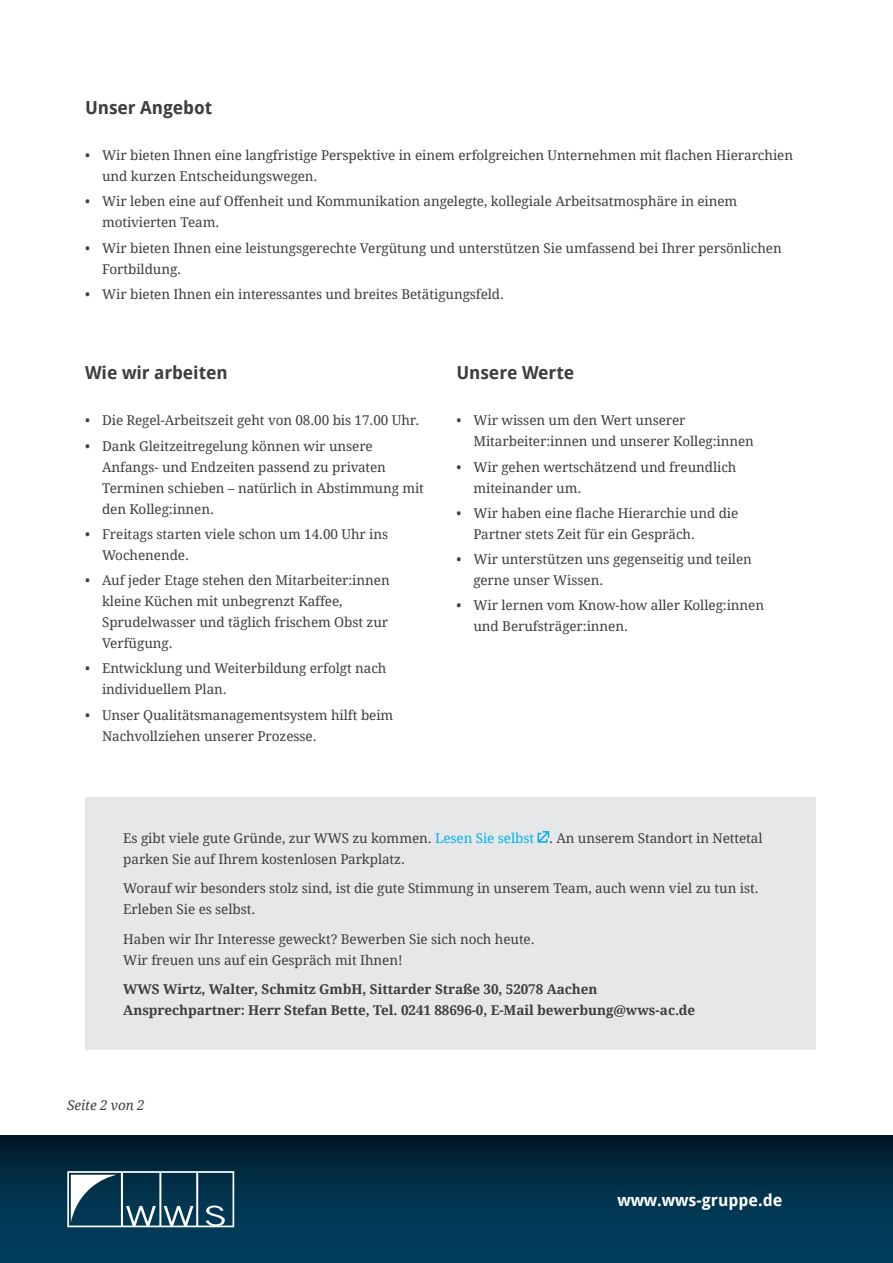
<style>
.page{position:relative;width:893px;height:1263px;background:#fff}
.page>*{position:absolute;margin:0;border:0;box-sizing:border-box;transform-origin:0 0}
.Fließtext{font:700 18px "Droid Sans";letter-spacing:-.005em;color:#3e3e3f}
.t1{font:700 16.5px "Droid Sans";color:#fff}
.Fließtext-2{font:13.5px/21px "Droid Serif";letter-spacing:-.005em;color:#3e3e3f}
.Fließtext-3{font:700 13.5px/21px "Droid Serif";letter-spacing:-.005em;color:#3e3e3f}
.Fließtext-4{font:italic 13.5px "Droid Serif";letter-spacing:-.005em;color:#3e3e3f}
.s1{color:#00b3ef}
</style>
<div class="page">
<div style="left:0;top:1135px;width:893px;height:128px;background:linear-gradient(to bottom,#031c2d,#004464)"></div>
<svg style="left:67px;top:1171px;width:167px;height:56px"></svg>
<div style="left:85px;top:797px;width:730px;height:252px;background:#e6e7e9"></div>
<svg style="left:537px;top:831px;width:13px;height:12px"></svg>
<p class="Fließtext" style="left:85px;top:96px;width:129px">Unser Angebot</p>
<p class="Fließtext-2" style="left:102px;top:145px;width:693px;text-indent:-17px">• Wir bieten Ihnen eine langfristige Perspektive in einem erfolgreichen Unternehmen mit flachen Hierarchien und kurzen Entscheidungswegen.</p>
<p class="Fließtext-2" style="left:102px;top:191px;width:637px;text-indent:-17px">• Wir leben eine auf Offenheit und Kommunikation angelegte, kollegiale Arbeitsatmosphäre in einem motivierten Team.</p>
<p class="Fließtext-2" style="left:102px;top:237px;width:681px;text-indent:-17px">• Wir bieten Ihnen eine leistungsgerechte Vergütung und unterstützen Sie umfassend bei Ihrer persönlichen<br>Fortbildung.</p>
<p class="Fließtext-2" style="left:85px;top:284px;width:420px">• Wir bieten Ihnen ein interessantes und breites Betätigungsfeld.</p>
<p class="Fließtext" style="left:85px;top:361px;width:144px">Wie wir arbeiten</p>
<p class="Fließtext-2" style="left:85px;top:410px;width:336px">• Die Regel-Arbeitszeit geht von 08.00 bis 17.00 Uhr.</p>
<p class="Fließtext-2" style="left:102px;top:435px;width:323px;text-indent:-17px">• Dank Gleitzeitregelung können wir unsere Anfangs- und Endzeiten passend zu privaten Terminen schieben – natürlich in Abstimmung mit den Kolleg:innen.</p>
<p class="Fließtext-2" style="left:102px;top:524px;width:288px;text-indent:-17px">• Freitags starten viele schon um 14.00 Uhr ins<br>Wochenende.</p>
<p class="Fließtext-2" style="left:102px;top:570px;width:289px;text-indent:-17px">• Auf jeder Etage stehen den Mitarbeiter:innen kleine Küchen mit unbegrenzt Kaffee, Sprudelwasser und täglich frischem Obst zur Verfügung.</p>
<p class="Fließtext-2" style="left:102px;top:658px;width:286px;text-indent:-17px">• Entwicklung und Weiterbildung erfolgt nach individuellem Plan.</p>
<p class="Fließtext-2" style="left:102px;top:704px;width:293px;text-indent:-17px">• Unser Qualitätsmanagementsystem hilft beim<br>Nachvollziehen unserer Prozesse.</p>
<p class="Fließtext" style="left:456px;top:361px;width:119px">Unsere Werte</p>
<p class="Fließtext-2" style="left:473px;top:410px;width:282px;text-indent:-17px">• Wir wissen um den Wert unserer<br>Mitarbeiter:innen und unserer Kolleg:innen</p>
<p class="Fließtext-2" style="left:473px;top:456px;width:265px;text-indent:-17px">• Wir gehen wertschätzend und freundlich miteinander um.</p>
<p class="Fließtext-2" style="left:473px;top:503px;width:267px;text-indent:-17px">• Wir haben eine flache Hierarchie und die<br>Partner stets Zeit für ein Gespräch.</p>
<p class="Fließtext-2" style="left:473px;top:549px;width:280px;text-indent:-17px">• Wir unterstützen uns gegenseitig und teilen gerne unser Wissen.</p>
<p class="Fließtext-2" style="left:473px;top:595px;width:292px;text-indent:-17px">• Wir lernen vom Know-how aller Kolleg:innen und Berufsträger:innen.</p>
<p class="Fließtext-2" style="left:123px;top:827px;width:641px">Es gibt viele gute Gründe, zur WWS zu kommen. <span class="s1">Lesen Sie selbst</span> . An unserem Standort in Nettetal parken Sie auf Ihrem kostenlosen Parkplatz.</p>
<p class="Fließtext-2" style="left:123px;top:878px;width:637px">Worauf wir besonders stolz sind, ist die gute Stimmung in unserem Team, auch wenn viel zu tun ist.<br>Erleben Sie es selbst.</p>
<p class="Fließtext-2" style="left:123px;top:928px;width:413px">Haben wir Ihr Interesse geweckt? Bewerben Sie sich noch heute.<br>Wir freuen uns auf ein Gespräch mit Ihnen!</p>
<p class="Fließtext-3" style="left:123px;top:979px;width:573px">WWS Wirtz, Walter, Schmitz GmbH, Sittarder Straße 30, 52078 Aachen<br>Ansprechpartner: Herr Stefan Bette, Tel. 0241 88696-0, E-Mail bewerbung@wws-ac.de</p>
<p class="Fließtext-4" style="left:67px;top:1097px;width:79px">Seite 2 von 2</p>
<p class="t1" style="left:617px;top:1189px;width:167px">www.wws-gruppe.de</p>
</div>
